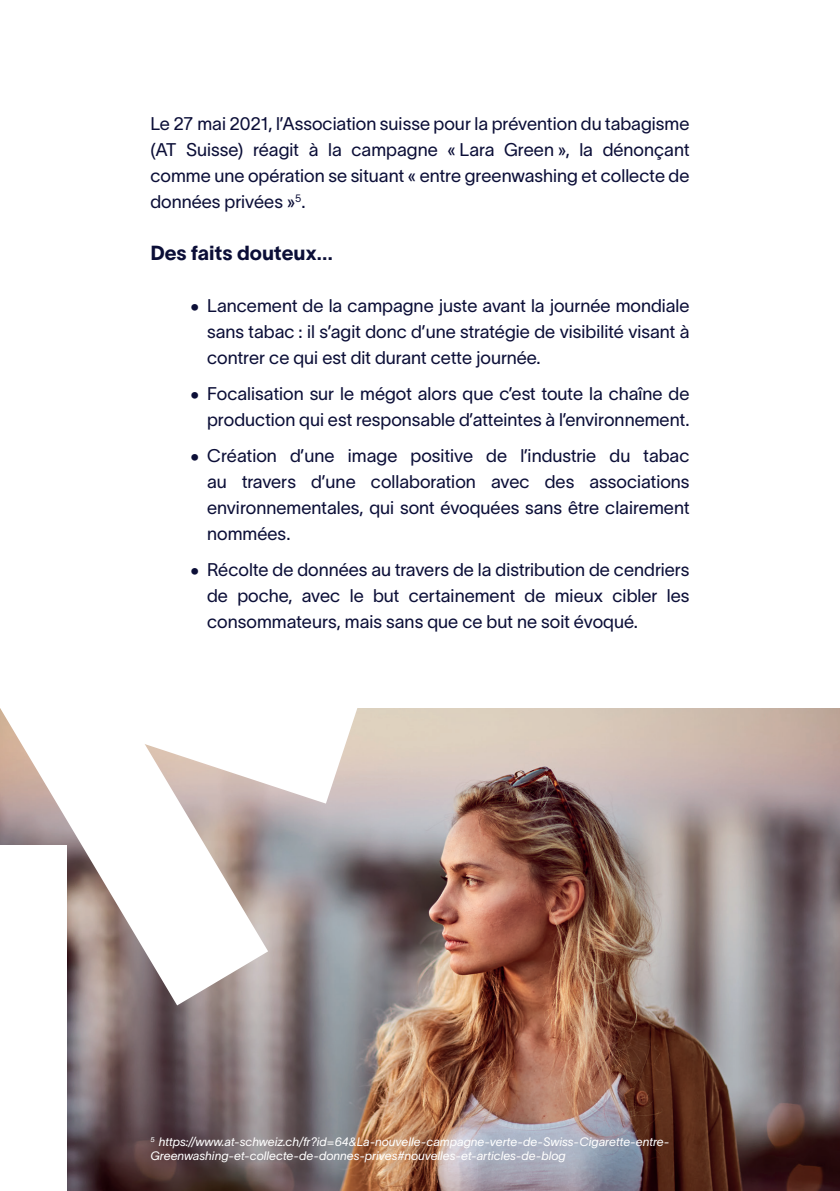
<style>
.page{position:relative;width:840px;height:1191px;background:#fff}
.page>*{position:absolute;margin:0;border:0;box-sizing:border-box;transform-origin:0 0}
.t1{font:20px "TWK Lausanne";color:#0b0e37}
.t2{font:18px/26px "TWK Lausanne";color:#0b0e37;text-align:justify}
.t3{font:italic 12px/14.4px "TWK Lausanne 0300";color:#fff}
</style>
<div class="page">
<img style="left:67px;top:708px;width:772px;height:483px">
<svg style="left:0;top:803px;width:268px;height:202px"></svg>
<svg style="left:0;top:708px;width:359px;height:95px"></svg>
<p class="t2" style="left:150px;top:109px;width:540px">Le 27 mai 2021, l’Association suisse pour la prévention du tabagisme (AT Suisse) réagit à la campagne « Lara Green », la dénonçant comme une opération se situant « entre greenwashing et collecte de données privées »<sup>5</sup>.</p>
<p class="t1" style="left:150px;top:239px;width:184px">Des faits douteux…</p>
<p class="t2" style="left:207px;top:291px;width:483px;text-indent:-17px">• Lancement de la campagne juste avant la journée mondiale sans tabac : il s’agit donc d’une stratégie de visibilité visant à contrer ce qui est dit durant cette journée.</p>
<p class="t2" style="left:190px;top:379px;width:500px;text-align:right">• Focalisation sur le mégot alors que c’est toute la chaîne de production qui est responsable d’atteintes à l’environnement.</p>
<p class="t2" style="left:207px;top:441px;width:483px;text-indent:-17px">• Création d’une image positive de l’industrie du tabac au travers d’une collaboration avec des associations environnementales, qui sont évoquées sans être clairement nommées.</p>
<p class="t2" style="left:207px;top:555px;width:483px;text-indent:-17px">• Récolte de données au travers de la distribution de cendriers de poche, avec le but certainement de mieux cibler les consommateurs, mais sans que ce but ne soit évoqué.</p>
<p class="t3" style="left:150px;top:1133px;width:520px"><sup>5</sup> https://www.at-schweiz.ch/fr?id=64&amp;La-nouvelle-campagne-verte-de-Swiss-Cigarette-entre-<br>Greenwashing-et-collecte-de-donnes-prives#nouvelles-et-articles-de-blog</p>
</div>
